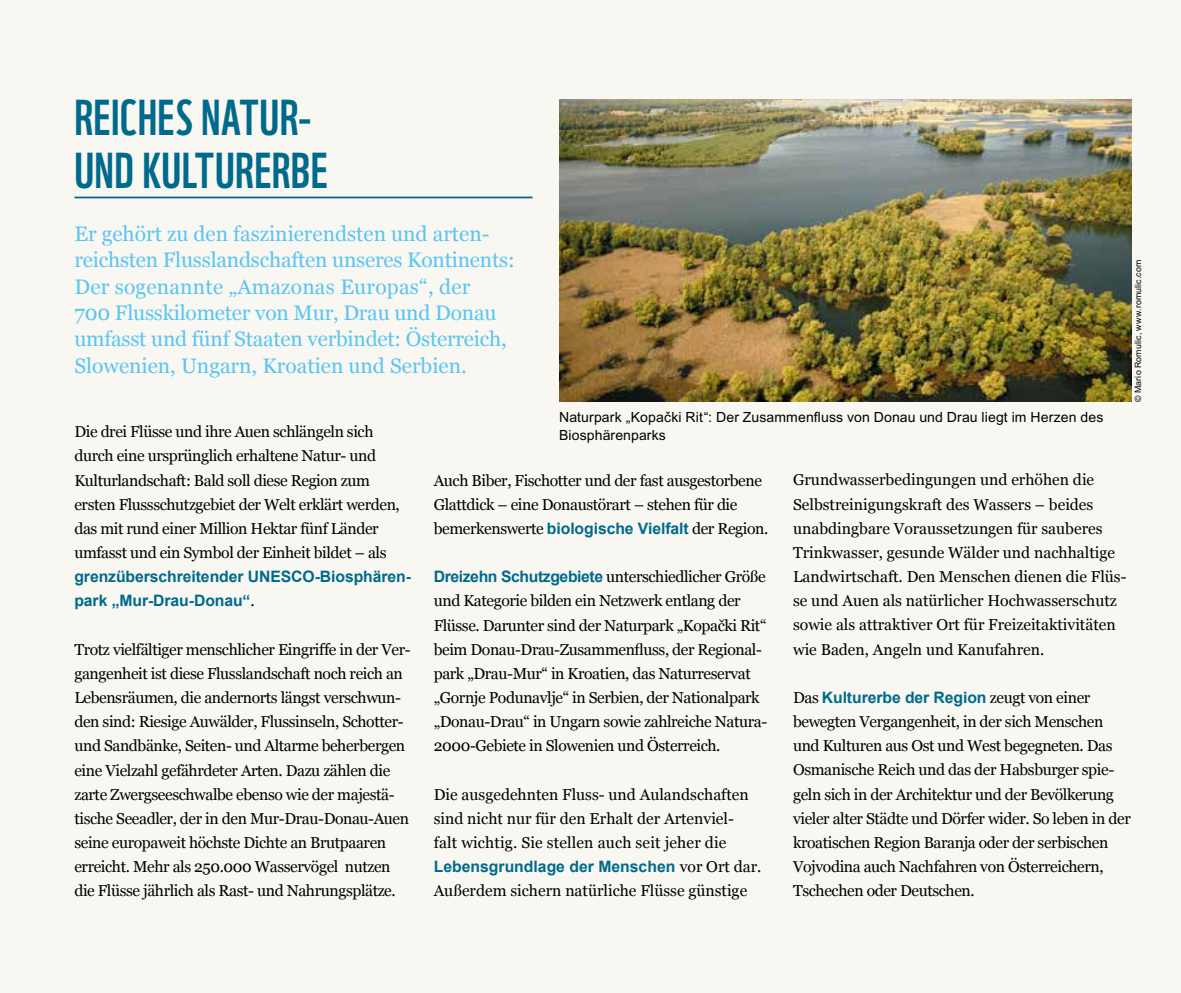
<style>
.page{position:relative;width:1181px;height:993px;background:#fff}
.page>*{position:absolute;margin:0;border:0;box-sizing:border-box;transform-origin:0 0}
.t1{font:49px/52.5px "WWF";letter-spacing:.01em;color:#006a8c}
.t2{font:21px/26.2px "Georgia";letter-spacing:-.01em;color:#5ac5f2}
.t3{font:15.75px/24.2px "Georgia";letter-spacing:-.025em;color:#000}
.t4{font:15.75px/24.2px "Georgia";color:#000}
.t5{font:700 15.75px/24.2px "Arial";letter-spacing:-.005em;color:#006a8c}
.t6{font:14px/17.5px "Arial SFMT";letter-spacing:.01em;color:#000}
.t7{font:8.75px "Arial SFMT";letter-spacing:.02em;color:#000}
.s1{font-family:"Georgia";font-weight:400;color:#000}
.s2{font-family:"Arial";font-weight:700;color:#006a8c}
</style>
<div class="page">
<div style="left:0;top:0;width:1181px;height:992px;background:#f8f7f1"></div>
<hr style="left:74px;top:196px;width:458px;height:2px;background:#006a8c">
<img style="left:559px;top:100px;width:572px;height:301px">
<h1 class="t1" style="left:74px;top:86px;width:255px">REICHES NATUR-<br>UND KULTURERBE</h1>
<p class="t2" style="left:74px;top:220px;width:442px">Er gehört zu den faszinierendsten und arten&shy;reichsten Flusslandschaften unseres Kontinents:<br>Der sogenannte „Amazonas Europas“, der<br>700 Flusskilometer von Mur, Drau und Donau umfasst und fünf Staaten verbindet: Österreich, Slowenien, Ungarn, Kroatien und Serbien.</p>
<p class="t7" style="left:1133px;top:402px;width:144px;rotate:-90deg">© Mario Romulic, www.romulic.com</p>
<p class="t3" style="left:74px;top:419px;width:327px">Die drei Flüsse und ihre Auen schlängeln sich durch eine ursprünglich erhaltene Natur- und Kulturlandschaft: Bald soll diese Region zum ersten Flussschutzgebiet der Welt erklärt werden, das mit rund einer Million Hektar fünf Länder umfasst und ein Symbol der Einheit bildet – als</p>
<p class="t5" style="left:74px;top:565px;width:338px">grenzüberschreitender UNESCO-Biosphären&shy;park „Mur-Drau-Donau“<span class="s1">.</span></p>
<p class="t3" style="left:74px;top:636px;width:338px">Trotz vielfältiger menschlicher Eingriffe in der Ver&shy;gangenheit ist diese Flusslandschaft noch reich an Lebensräumen, die andernorts längst verschwun&shy;den sind: Riesige Auwälder, Flussinseln, Schotter&shy;und Sandbänke, Seiten- und Altarme beherbergen eine Vielzahl gefährdeter Arten. Dazu zählen die zarte Zwergseeschwalbe ebenso wie der majestä&shy;tische Seeadler, der in den Mur-Drau-Donau-Auen seine europaweit höchste Dichte an Brutpaaren erreicht. Mehr als 250.000 Wasservögel nutzen die Flüsse jährlich als Rast- und Nahrungsplätze.</p>
<p class="t6" style="left:559px;top:408px;width:546px">Naturpark „Kopački Rit“: Der Zusammenfluss von Donau und Drau liegt im Herzen des<br>Biosphärenparks</p>
<p class="t3" style="left:434px;top:467px;width:336px">Auch Biber, Fischotter und der fast ausgestorbene<br>Glattdick – eine Donaustörart – stehen für die bemerkenswerte <span class="s2">biologische Vielfalt</span> der Region.</p>
<p class="t3" style="left:434px;top:564px;width:335px"><span class="s2">Dreizehn Schutzgebiete</span> unterschiedlicher Größe und Kategorie bilden ein Netzwerk entlang der Flüsse. Darunter sind der Naturpark „Kopački Rit“ beim Donau-Drau-Zusammenfluss, der Regional&shy;park „Drau-Mur“ in Kroatien, das Naturreservat „Gornje Podunavlje“ in Serbien, der Nationalpark „Donau-Drau“ in Ungarn sowie zahlreiche Natura-2000-Gebiete in Slowenien und Österreich.</p>
<p class="t4" style="left:434px;top:781px;width:316px">Die ausgedehnten Fluss- und Aulandschaften sind nicht nur für den Erhalt der Artenviel&shy;falt wichtig. Sie stellen auch seit jeher die</p>
<p class="t5" style="left:434px;top:854px;width:329px">Lebensgrundlage der Menschen <span class="s1">vor Ort dar.</span></p>
<p class="t4" style="left:434px;top:877px;width:315px">Außerdem sichern natürliche Flüsse günstige</p>
<p class="t4" style="left:793px;top:467px;width:335px">Grundwasserbedingungen und erhöhen die Selbstreinigungskraft des Wassers – beides unabdingbare Voraussetzungen für sauberes Trinkwasser, gesunde Wälder und nachhaltige Landwirtschaft. Den Menschen dienen die Flüs&shy;se und Auen als natürlicher Hochwasserschutz sowie als attraktiver Ort für Freizeitaktivitäten wie Baden, Angeln und Kanufahren.</p>
<p class="t5" style="left:793px;top:685px;width:299px"><span class="s1">Das</span> Kulturerbe der Region <span class="s1">zeugt von einer</span></p>
<p class="t3" style="left:793px;top:708px;width:339px">bewegten Vergangenheit, in der sich Menschen und Kulturen aus Ost und West begegneten. Das Osmanische Reich und das der Habsburger spie&shy;geln sich in der Architektur und der Bevölkerung vieler alter Städte und Dörfer wider. So leben in der kroatischen Region Baranja oder der serbischen Vojvodina auch Nachfahren von Österreichern, Tschechen oder Deutschen.</p>
</div>
